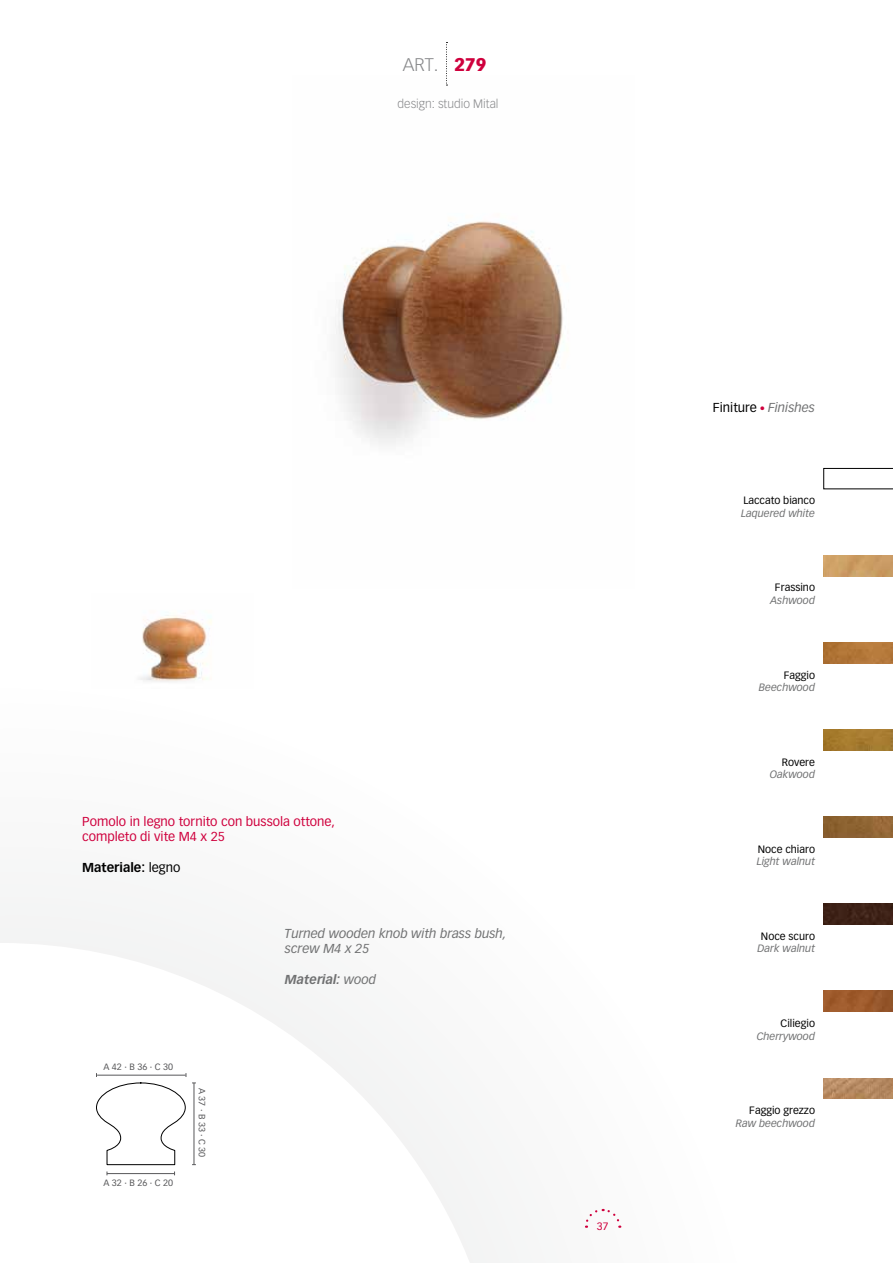
<style>
.page{position:relative;width:893px;height:1263px;background:#fff}
.page>*{position:absolute;margin:0;border:0;box-sizing:border-box;transform-origin:0 0}
.t1{font:300 18px "Vectora LH";color:#87888a}
.t2{font:12.75px/15.3px "Vectora LH";color:#cf003d}
.t3{font:italic 12.75px/15.3px "Vectora LH";color:#707172}
.t4{font:12.75px "Vectora LH";color:#000}
.t5{font:700 12.75px "Vectora LH";color:#000}
.t6{font:italic 700 12.75px "Vectora LH";color:#707172}
.t7{font:300 12px "Vectora LH";color:#87888a}
.t8{font:italic 10.5px "Vectora LH";color:#707172}
.t9{font:10.5px "Vectora LH";color:#000}
.t10{font:10.5px "Vectora LH";color:#cf003d}
.t11{font:9px "Vectora LH";color:#58585a}
.s1{font-weight:900;color:#cf003d}
.s2{font-weight:400}
.s3{font-size:10.5px;color:#cf003d}
.s4{font-style:italic;color:#707172}
</style>
<div class="page">
<svg style="left:0;top:903px;width:622px;height:360px"></svg>
<img style="left:335px;top:84px;width:228px;height:361px">
<img style="left:140px;top:615px;width:72px;height:67px">
<hr style="left:107px;top:1173px;width:68px;height:1px;background:#58585a">
<svg style="left:96px;top:1073px;width:100px;height:92px"></svg>
<img style="left:823px;top:730px;width:70px;height:20px">
<img style="left:823px;top:991px;width:70px;height:20px">
<img style="left:823px;top:1078px;width:70px;height:21px">
<img style="left:823px;top:904px;width:70px;height:20px">
<img style="left:823px;top:642px;width:70px;height:21px">
<img style="left:823px;top:817px;width:70px;height:20px">
<img style="left:823px;top:555px;width:70px;height:21px">
<svg style="left:823px;top:468px;width:70px;height:21px"></svg>
<svg style="left:584px;top:1208px;width:37px;height:20px"></svg>
<svg style="left:446px;top:42px;width:1px;height:44px"></svg>
<h1 class="t1" style="left:403px;top:54px;width:85px">ART. <span class="s1">279</span></h1>
<p class="t7" style="left:398px;top:97px;width:102px">design: studio Mital</p>
<p class="t2" style="left:82px;top:814px;width:254px">Pomolo in legno tornito con bussola ottone, completo di vite M4 x 25</p>
<p class="t5" style="left:82px;top:859px;width:100px">Materiale: <span class="s2">legno</span></p>
<p class="t11" style="left:103px;top:1061px;width:71px">A 42 · B 36 · C 30</p>
<p class="t11" style="left:103px;top:1177px;width:71px">A 32 · B 26 · C 20</p>
<p class="t11" style="left:207px;top:1087px;width:71px;rotate:90deg">A 37 · B 33 · C 30</p>
<p class="t3" style="left:285px;top:926px;width:223px">Turned wooden knob with brass bush, screw M4 x 25</p>
<p class="t6" style="left:285px;top:972px;width:93px">Material: <span class="s2">wood</span></p>
<p class="t10" style="left:597px;top:1220px;width:13px">37</p>
<p class="t4" style="left:713px;top:399px;width:104px">Finiture <span class="s3">•</span> <span class="s4">Finishes</span></p>
<p class="t9" style="left:743px;top:494px;width:73px">Laccato bianco</p>
<p class="t8" style="left:741px;top:507px;width:75px">Laquered white</p>
<p class="t9" style="left:775px;top:581px;width:42px">Frassino</p>
<p class="t8" style="left:770px;top:594px;width:46px">Ashwood</p>
<p class="t9" style="left:784px;top:669px;width:33px">Faggio</p>
<p class="t8" style="left:759px;top:681px;width:58px">Beechwood</p>
<p class="t9" style="left:782px;top:756px;width:35px">Rovere</p>
<p class="t8" style="left:770px;top:769px;width:47px">Oakwood</p>
<p class="t9" style="left:758px;top:843px;width:59px">Noce chiaro</p>
<p class="t8" style="left:757px;top:856px;width:60px">Light walnut</p>
<p class="t9" style="left:761px;top:930px;width:56px">Noce scuro</p>
<p class="t8" style="left:758px;top:943px;width:59px">Dark walnut</p>
<p class="t9" style="left:780px;top:1017px;width:36px">Ciliegio</p>
<p class="t8" style="left:757px;top:1030px;width:60px">Cherrywood</p>
<p class="t9" style="left:749px;top:1104px;width:67px">Faggio grezzo</p>
<p class="t8" style="left:736px;top:1117px;width:81px">Raw beechwood</p>
</div>
